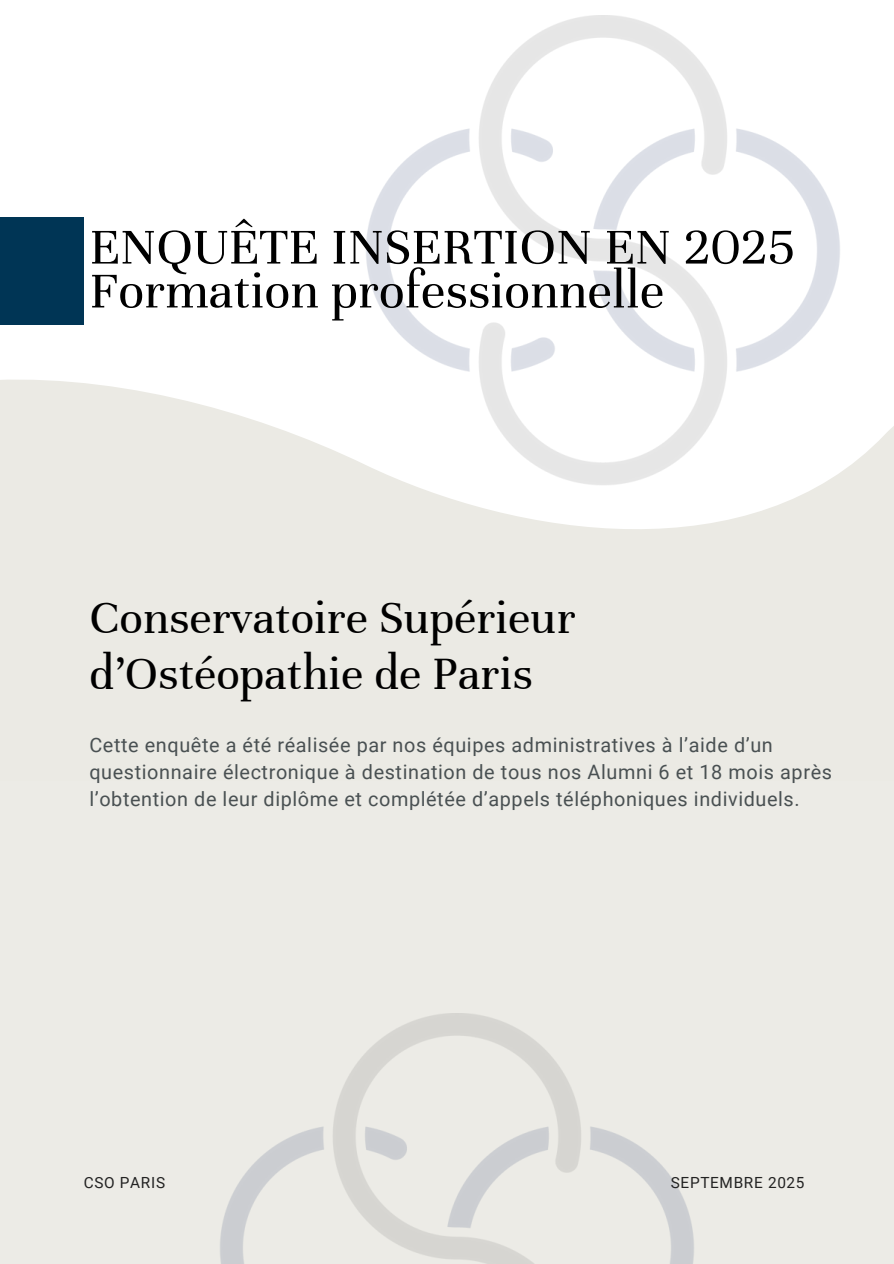
<style>
.page{position:relative;width:894px;height:1264px;background:#fff}
.page>*{position:absolute;margin:0;border:0;box-sizing:border-box;transform-origin:0 0}
.t1{font:54.6px/44px "Unna";color:#000}
.t2{font:49.65px/56.2px "Unna";color:#000}
.t3{font:19.8px/27px "Roboto";letter-spacing:.03em;color:#495052}
.t4{font:15.3px "Roboto";letter-spacing:.045em;color:#222}
</style>
<div class="page">
<img style="left:366px;top:15px;width:474px;height:359px">
<svg style="left:0;top:374px;width:893px;height:407px;fill:#ebeae4"></svg>
<div style="left:0;top:781px;width:893px;height:482px;background:#ecebe6"></div>
<div style="left:0;top:217px;width:83px;height:108px;background:#003555"></div>
<img style="left:220px;top:1013px;width:474px;height:250px">
<h1 class="t1" style="left:89px;top:225px;width:706px">ENQUÊTE INSERTION EN 2025<br>Formation professionnelle</h1>
<h2 class="t2" style="left:89px;top:589px;width:487px">Conservatoire Supérieur d’Ostéopathie de Paris</h2>
<p class="t3" style="left:89px;top:731px;width:744px">Cette enquête a été réalisée par nos équipes administratives à l’aide d’un questionnaire électronique à destination de tous nos Alumni 6 et 18 mois après l’obtention de leur diplôme et complétée d’appels téléphoniques individuels.</p>
<p class="t4" style="left:84px;top:1173px;width:83px">CSO PARIS</p>
<p class="t4" style="left:670px;top:1173px;width:135px">SEPTEMBRE 2025</p>
</div>
